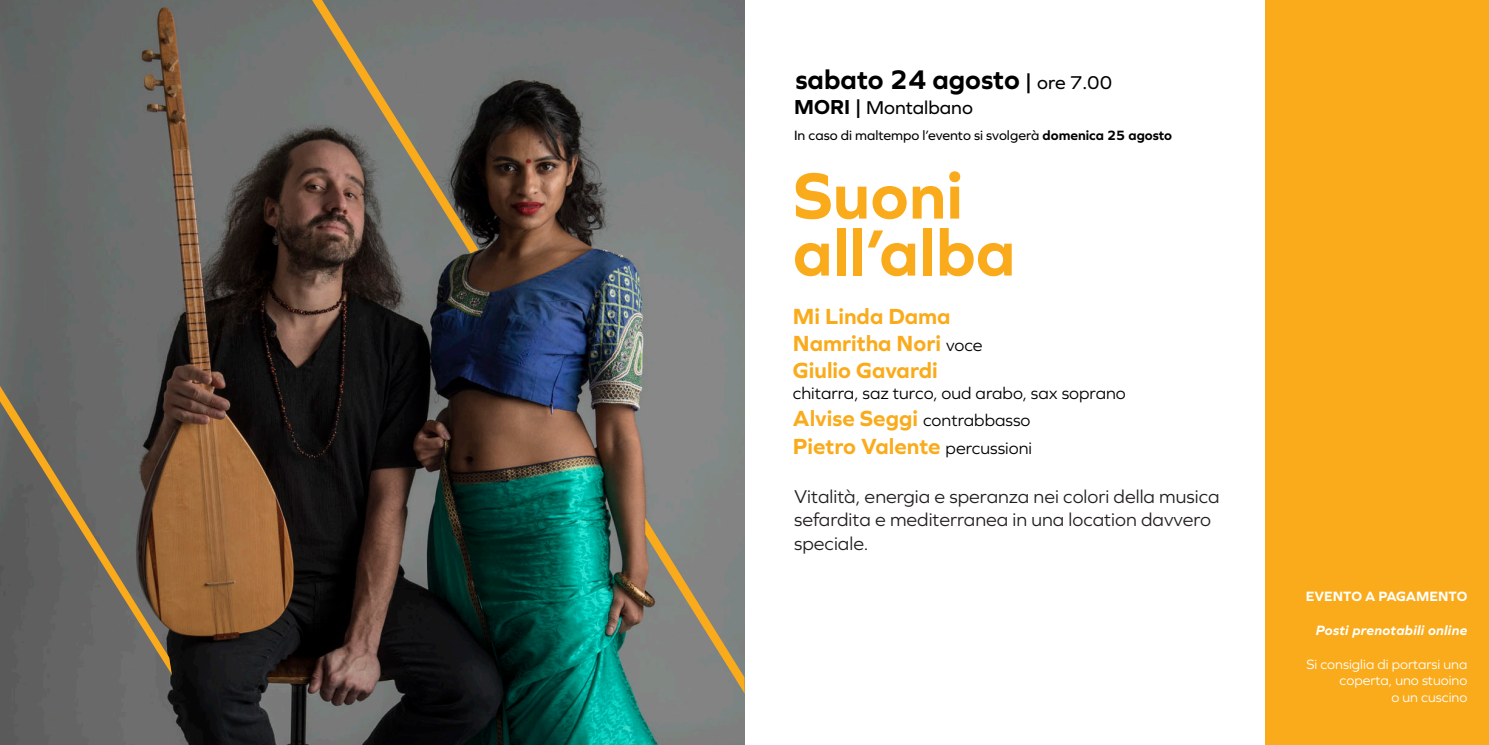
<style>
.page{position:relative;width:1489px;height:745px;background:#fff}
.page>*{position:absolute;margin:0;border:0;box-sizing:border-box;transform-origin:0 0}
.t1{font:700 67.9px/56.9px "Graphie";color:#faab1b}
.t2{font:700 28px "Graphie";color:#000}
.t3{font:700 22.75px "Graphie";color:#faab1b}
.t4{font:19.25px/23.1px "Graphie";color:#231f20}
.t5{font:19.25px "Graphie";color:#000}
.t6{font:17.5px "Graphie";color:#000}
.t7{font:14px/16.8px "Graphie";color:#fff;text-align:right}
.t8{font:14px "Graphie";color:#000}
.t9{font:italic 700 14px "Graphie";letter-spacing:.02em;color:#fff}
.t10{font:700 14px "Graphie";color:#fff}
.s1{font-size:22.4px}
.s2{font-weight:400;font-size:19.25px}
.s3{font-weight:700;font-size:21px}
.s4{font-weight:700}
.s5{font-weight:400;font-size:17.5px;color:#000}
.s6{font-weight:700;font-size:22.75px;color:#faab1b}
</style>
<div class="page">
<img style="left:0;top:0;width:744px;height:744px">
<div style="left:1265px;top:0;width:223px;height:744px;background:#faab1b"></div>
<svg style="left:0;top:385px;width:172px;height:289px;background:#6a6359"></svg>
<svg style="left:645px;top:517px;width:99px;height:176px;background:#8c8778"></svg>
<svg style="left:303px;top:0;width:175px;height:253px;background:#766e63"></svg>
<p class="t2" style="left:795px;top:63px;width:318px">sabato 24 agosto <span class="s1">|</span> <span class="s2">ore 7.00</span></p>
<p class="t5" style="left:794px;top:96px;width:180px"><span class="s3">MORI |</span> Montalbano</p>
<p class="t8" style="left:794px;top:127px;width:379px">In caso di maltempo l’evento si svolgerà <span class="s4">domenica 25 agosto</span></p>
<p class="t1" style="left:792px;top:166px;width:224px">Suoni all’alba</p>
<p class="t3" style="left:793px;top:302px;width:159px">Mi Linda Dama</p>
<p class="t3" style="left:792px;top:329px;width:191px">Namritha Nori <span class="s5">voce</span></p>
<p class="t3" style="left:792px;top:357px;width:146px">Giulio Gavardi</p>
<p class="t6" style="left:792px;top:383px;width:334px">chitarra, saz turco, oud arabo, sax soprano</p>
<p class="t6" style="left:792px;top:410px;width:239px"><span class="s6">Alvise Seggi</span> contrabbasso</p>
<p class="t3" style="left:792px;top:432px;width:241px">Pietro Valente <span class="s5">percussioni</span></p>
<p class="t4" style="left:794px;top:484px;width:427px">Vitalità, energia e speranza nei colori della musica sefardita e mediterranea in una location davvero speciale.</p>
<p class="t10" style="left:1305px;top:588px;width:163px">EVENTO A PAGAMENTO</p>
<p class="t9" style="left:1315px;top:621px;width:153px">Posti prenotabili online</p>
<p class="t7" style="left:1306px;top:654px;width:162px">Si consiglia di portarsi una coperta, uno stuoino</p>
<p class="t7" style="left:1391px;top:688px;width:77px">o un cuscino</p>
</div>
